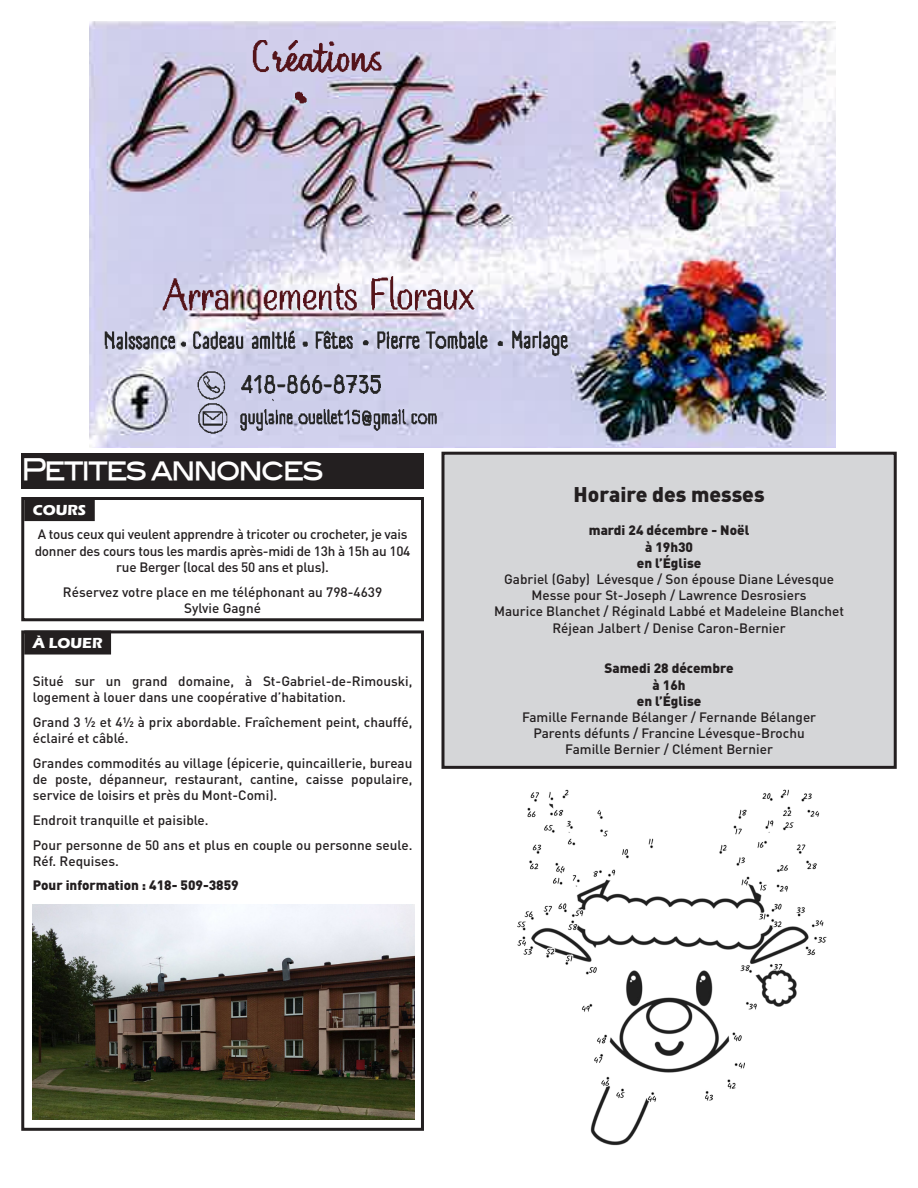
<style>
.page{position:relative;width:918px;height:1188px;background:#fff}
.page>*{position:absolute;margin:0;border:0;box-sizing:border-box;transform-origin:0 0}
.t1{font:29.7px "Blair Md ITCTT Medium";letter-spacing:-.08em;color:#fff;scale:.89 1}
.t2{font:900 21px "DIN Pro";color:#231f20}
.Sur-titre{font:700 15px "Eras ITC";color:#fff}
.t3{font:500 13.5px/16.2px "DIN Pro";color:#231f20}
.t4{font:500 13.5px/16.2px "DIN Pro";letter-spacing:-.02em;color:#231f20;text-align:center}
.t5{font:900 13.5px "DIN Pro";color:#231f20}
.t6{font:13.05px "Helvetica";color:#292929}
.s1{font-weight:900}
</style>
<div class="page">
<div style="left:21px;top:453px;width:403px;height:35px;background:#231f20"></div>
<div style="left:24px;top:631px;width:87px;height:24px;background:#231f20"></div>
<div style="left:21px;top:630px;width:403px;height:501px;border:3px solid #231f20"></div>
<img style="left:33px;top:904px;width:381px;height:216px">
<div style="left:24px;top:497px;width:71px;height:24px;background:#231f20"></div>
<div style="left:21px;top:497px;width:403px;height:124px;border:3px solid #231f20"></div>
<img style="left:517px;top:789px;width:310px;height:357px">
<img style="left:89px;top:21px;width:746px;height:426px">
<img style="left:163px;top:41px;width:313px;height:272px">
<img style="left:105px;top:331px;width:730px;height:116px">
<div style="left:443px;top:453px;width:452px;height:314px;background:#d5d6d8"></div>
<div style="left:441px;top:452px;width:456px;height:317px;border:3px solid #231f20"></div>
<p class="t1" style="left:21px;top:446px;width:341px">Petites annonces</p>
<p class="Sur-titre" style="left:33px;top:501px;width:55px">COURS</p>
<p class="t4" style="left:35px;top:526px;width:377px">A tous ceux qui veulent apprendre à tricoter ou crocheter, je vais donner des cours tous les mardis après-midi de 13h à 15h au 104 rue Berger (local des 50 ans et plus).</p>
<p class="t3" style="left:63px;top:583px;width:321px;text-align:center">Réservez votre place en me téléphonant au 798-4639<br>Sylvie Gagné</p>
<p class="Sur-titre" style="left:33px;top:635px;width:71px">À LOUER</p>
<p class="t3" style="left:33px;top:672px;width:381px">Situé sur un grand domaine, à St-Gabriel-de-Rimouski, logement à louer dans une coopérative d’habitation.</p>
<p class="t3" style="left:33px;top:713px;width:381px">Grand 3 ½ et 4½ à prix abordable. Fraîchement peint, chauffé, éclairé et câblé.</p>
<p class="t3" style="left:33px;top:754px;width:381px;text-align:justify">Grandes commodités au village (épicerie, quincaillerie, bureau de poste, dépanneur, restaurant, cantine, caisse populaire, service de loisirs et près du Mont-Comi).</p>
<p class="t3" style="left:33px;top:811px;width:177px">Endroit tranquille et paisible.</p>
<p class="t3" style="left:33px;top:836px;width:381px">Pour personne de 50 ans et plus en couple ou personne seule.<br>Réf. Requises.</p>
<p class="t5" style="left:33px;top:876px;width:208px">Pour information : 418- 509-3859</p>
<p class="t2" style="left:574px;top:480px;width:193px">Horaire des messes</p>
<p class="t3" style="left:494px;top:522px;width:351px;text-align:center"><span class="s1">mardi 24 décembre - Noël<br>à 19h30<br>en l’Église<br></span>Gabriel (Gaby) Lévesque / Son épouse Diane Lévesque Messe pour St-Joseph / Lawrence Desrosiers<br>Maurice Blanchet / Réginald Labbé et Madeleine Blanchet Réjean Jalbert / Denise Caron-Bernier</p>
<p class="t3" style="left:522px;top:660px;width:296px;text-align:center"><span class="s1">Samedi 28 décembre<br>à 16h<br>en l’Église<br></span>Famille Fernande Bélanger / Fernande Bélanger<br>Parents défunts / Francine Lévesque-Brochu<br>Famille Bernier / Clément Bernier</p>
<p class="t6" style="left:592px;top:664px;width:157px">https://www.ohmydots.com</p>
</div>
